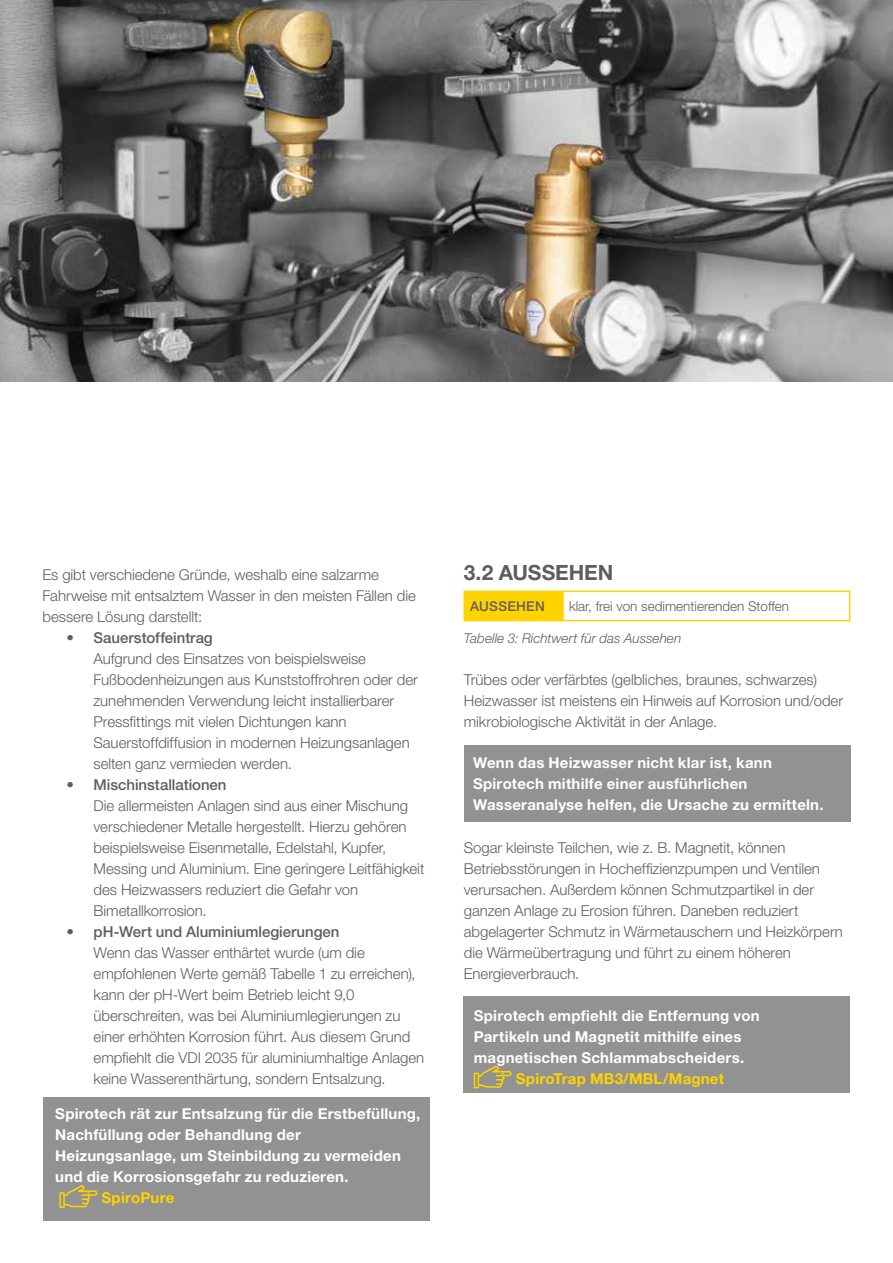
<style>
.page{position:relative;width:893px;height:1263px;background:#fff}
.page>*{position:absolute;margin:0;border:0;box-sizing:border-box;transform-origin:0 0}
.t1{font:700 21px "Helvetica Neue LT Std";color:#5f5e5e}
.t2{font:300 15px/21px "Helvetica Neue LT Std";letter-spacing:-.005em;color:#5f5e5e}
.t3{font:700 15px/21px "Helvetica Neue LT Std";letter-spacing:.015em;color:#fff}
.t4{font:500 15px "Helvetica Neue LT Std";letter-spacing:-.005em;color:#5f5e5e}
.t5{font:700 15px "Helvetica Neue LT Std";letter-spacing:.015em;color:#ffd300}
.t6{font:300 13.5px "Helvetica Neue LT Std";color:#5f5e5e}
.t7{font:italic 300 13.5px "Helvetica Neue LT Std";color:#5f5e5e}
.t8{font:500 13.5px "Helvetica Neue LT Std";letter-spacing:.025em;color:#5f5e5e}
</style>
<div class="page">
<div style="left:43px;top:1097px;width:386px;height:123px;background:#929292"></div>
<svg style="left:59px;top:1185px;width:38px;height:23px"></svg>
<div style="left:464px;top:591px;width:99px;height:30px;background:#ffd300"></div>
<hr style="left:463px;top:591px;width:100px;height:1px;background:#ffd300">
<hr style="left:463px;top:592px;width:2px;height:28px;background:#ffd300">
<hr style="left:562px;top:592px;width:2px;height:28px;background:#ffd300">
<hr style="left:463px;top:620px;width:100px;height:1px;background:#ffd300">
<svg style="left:849px;top:592px;width:1px;height:28px"></svg>
<hr style="left:563px;top:620px;width:287px;height:1px;background:#ffd300">
<hr style="left:563px;top:591px;width:287px;height:1px;background:#ffd300">
<div style="left:464px;top:746px;width:386px;height:76px;background:#929292"></div>
<div style="left:463px;top:997px;width:387px;height:96px;background:#929292"></div>
<svg style="left:474px;top:1065px;width:38px;height:23px"></svg>
<img style="left:0;top:0;width:893px;height:381px">
<p class="t2" style="left:43px;top:564px;width:375px">Es gibt verschiedene Gründe, weshalb eine salzarme<br>Fahrweise mit entsalztem Wasser in den meisten Fällen die bessere Lösung darstellt:</p>
<p class="t4" style="left:67px;top:628px;width:148px">• Sauerstoffeintrag</p>
<p class="t2" style="left:94px;top:648px;width:326px">Aufgrund des Einsatzes von beispielsweise Fußbodenheizungen aus Kunststoffrohren oder der zunehmenden Verwendung leicht installierbarer Pressfittings mit vielen Dichtungen kann Sauerstoffdiffusion in modernen Heizungsanlagen selten ganz vermieden werden.</p>
<p class="t4" style="left:67px;top:775px;width:162px">• Mischinstallationen</p>
<p class="t2" style="left:94px;top:795px;width:332px">Die allermeisten Anlagen sind aus einer Mischung verschiedener Metalle hergestellt. Hierzu gehören beispielsweise Eisenmetalle, Edelstahl, Kupfer, Messing und Aluminium. Eine geringere Leitfähigkeit des Heizwassers reduziert die Gefahr von Bimetallkorrosion.</p>
<p class="t4" style="left:67px;top:922px;width:274px">• pH-Wert und Aluminiumlegierungen</p>
<p class="t2" style="left:94px;top:942px;width:332px">Wenn das Wasser enthärtet wurde (um die empfohlenen Werte gemäß Tabelle 1 zu erreichen), kann der pH-Wert beim Betrieb leicht 9,0 überschreiten, was bei Aluminiumlegierungen zu einer erhöhten Korrosion führt. Aus diesem Grund empfiehlt die VDI 2035 für aluminiumhaltige Anlagen keine Wasserenthärtung, sondern Entsalzung.</p>
<p class="t3" style="left:55px;top:1103px;width:366px">Spirotech rät zur Entsalzung für die Erstbefüllung, Nachfüllung oder Behandlung der Heizungsanlage, um Steinbildung zu vermeiden und die Korrosionsgefahr zu reduzieren.</p>
<p class="t5" style="left:102px;top:1189px;width:74px">SpiroPure</p>
<h1 class="t1" style="left:464px;top:559px;width:151px">3.2 AUSSEHEN</h1>
<p class="t8" style="left:470px;top:598px;width:76px">AUSSEHEN</p>
<p class="t6" style="left:569px;top:598px;width:222px">klar, frei von sedimentierenden Stoffen</p>
<p class="t7" style="left:464px;top:630px;width:219px">Tabelle 3: Richtwert für das Aussehen</p>
<p class="t2" style="left:464px;top:669px;width:381px">Trübes oder verfärbtes (gelbliches, braunes, schwarzes)<br>Heizwasser ist meistens ein Hinweis auf Korrosion und/oder mikrobiologische Aktivität in der Anlage.</p>
<p class="t3" style="left:473px;top:752px;width:352px">Wenn das Heizwasser nicht klar ist, kann<br>Spirotech mithilfe einer ausführlichen<br>Wasseranalyse helfen, die Ursache zu ermitteln.</p>
<p class="t2" style="left:464px;top:837px;width:380px">Sogar kleinste Teilchen, wie z. B. Magnetit, können Betriebsstörungen in Hocheffizienzpumpen und Ventilen verursachen. Außerdem können Schmutzpartikel in der ganzen Anlage zu Erosion führen. Daneben reduziert abgelagerter Schmutz in Wärmetauschern und Heizkörpern die Wärmeübertragung und führt zu einem höheren Energieverbrauch.</p>
<p class="t3" style="left:474px;top:1005px;width:287px">Spirotech empfiehlt die Entfernung von<br>Partikeln und Magnetit mithilfe eines magnetischen Schlammabscheiders.</p>
<p class="t5" style="left:516px;top:1069px;width:210px">SpiroTrap MB3/MBL/Magnet</p>
</div>
